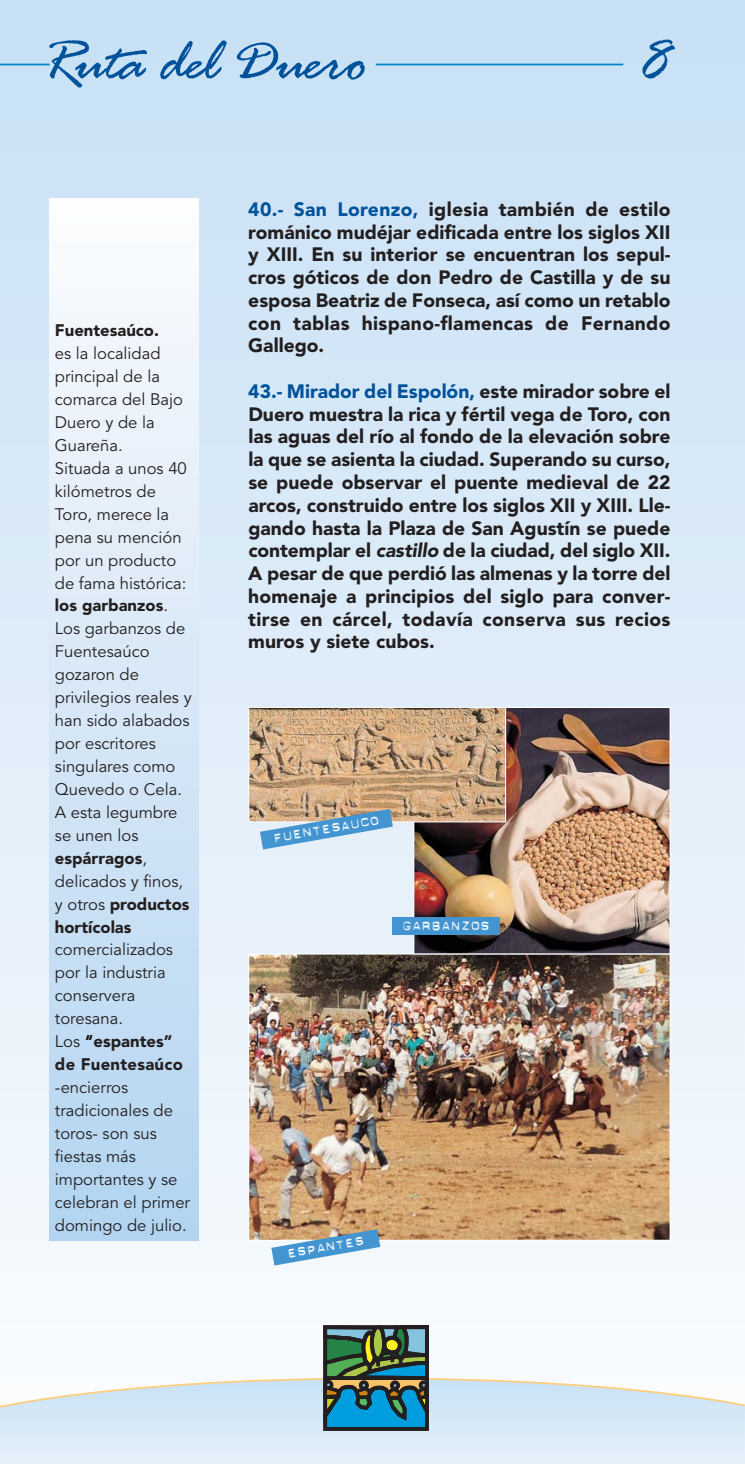
<style>
.page{position:relative;width:745px;height:1464px;background:#fff}
.page>*{position:absolute;margin:0;border:0;box-sizing:border-box;transform-origin:0 0}
.t1{font:63px "Rage Italic Plain";color:#00529b}
.t2{font:900 19.25px/22.8px "Avenir";letter-spacing:.02em;color:#231f20;text-align:justify}
.t3{font:17.5px "Dymo Blanca";letter-spacing:-.01em;color:#fff}
.t4{font:16.62px/22.9px "Avenir";color:#231f20}
.t5{font:900 16.62px "Avenir";color:#231f20}
.s1{font-weight:900}
.s2{color:#00529b}
</style>
<div class="page">
<svg style="left:744px;top:0;width:1px;height:886px"></svg>
<div style="left:0;top:0;width:744px;height:1463px;background:linear-gradient(to bottom,#c7e0f5,#fafbfc)"></div>
<svg style="left:0;top:1377px;width:744px;height:86px;background:#ddebf6"></svg>
<svg style="left:249px;top:1321px;width:185px;height:111px"></svg>
<div style="left:50px;top:198px;width:148px;height:1042px;background:linear-gradient(to bottom,#fbfcfe,#b2d3f0)"></div>
<hr style="left:375px;top:64px;width:248px;height:1px;background:#0083ca">
<hr style="left:0;top:64px;width:50px;height:1px;background:#0083ca">
<img style="left:250px;top:955px;width:418px;height:283px">
<img style="left:415px;top:709px;width:253px;height:243px">
<div style="left:413px;top:707px;width:257px;height:247px;border:1px solid #fff"></div>
<img style="left:250px;top:709px;width:253px;height:111px">
<div style="left:248px;top:707px;width:257px;height:115px;border:1px solid #fff"></div>
<svg style="left:744px;top:886px;width:1px;height:577px"></svg>
<div style="left:392px;top:917px;width:107px;height:18px;background:#4395d1"></div>
<svg style="left:271px;top:1229px;width:109px;height:36px"></svg>
<svg style="left:260px;top:809px;width:132px;height:40px;background:#96b6cc"></svg>
<h1 class="t1" style="left:43px;top:23px;width:324px">Ruta del Duero</h1>
<h1 class="t1" style="left:642px;top:23px;width:29px">8</h1>
<p class="t5" style="left:55px;top:324px;width:106px">Fuentesaúco.</p>
<p class="t4" style="left:55px;top:344px;width:138px">es la localidad principal de la comarca del Bajo<br>Duero y de la<br>Guareña.<br>Situada a unos 40 kilómetros de<br>Toro, merece la pena su mención por un producto de fama histórica: <span class="s1">los garbanzos</span>.<br>Los garbanzos de<br>Fuentesaúco gozaron de privilegios reales y han sido alabados por escritores singulares como<br>Quevedo o Cela.<br>A esta legumbre se unen los <span class="s1">espárragos</span>, delicados y finos, y otros <span class="s1">productos hortícolas</span></p>
<p class="t4" style="left:55px;top:940px;width:129px">comercializados por la industria conservera toresana.<br>Los “<span class="s1">espantes” de Fuentesaúco</span></p>
<p class="t4" style="left:55px;top:1077px;width:137px">-encierros tradicionales de toros- son sus fiestas más importantes y se celebran el primer domingo de julio.</p>
<p class="t2" style="left:248px;top:199px;width:423px"><span class="s2">40.- San Lorenzo,</span> iglesia también de estilo románico mudéjar edificada entre los siglos XII y XIII. En su interior se encuentran los sepul&shy;cros góticos de don Pedro de Castilla y de su esposa Beatriz de Fonseca, así como un retablo con tablas hispano-flamencas de Fernando Gallego.</p>
<p class="t2" style="left:248px;top:381px;width:423px"><span class="s2">43.- Mirador del Espolón,</span> este mirador sobre el Duero muestra la rica y fértil vega de Toro, con las aguas del río al fondo de la elevación sobre la que se asienta la ciudad. Superando su curso, se puede observar el puente medieval de 22 arcos, construido entre los siglos XII y XIII. Lle&shy;gando hasta la Plaza de San Agustín se puede contemplar el castillode la ciudad, del siglo XII.<br>A pesar de que perdió las almenas y la torre del homenaje a principios del siglo para conver&shy;tirse en cárcel, todavía conserva sus recios muros y siete cubos.</p>
<p class="t3" style="left:271px;top:827px;width:109px;rotate:-10deg">fuentesauco</p>
<p class="t3" style="left:402px;top:915px;width:90px">garbanzos</p>
<p class="t3" style="left:285px;top:1243px;width:80px;rotate:-10deg">espantes</p>
</div>
